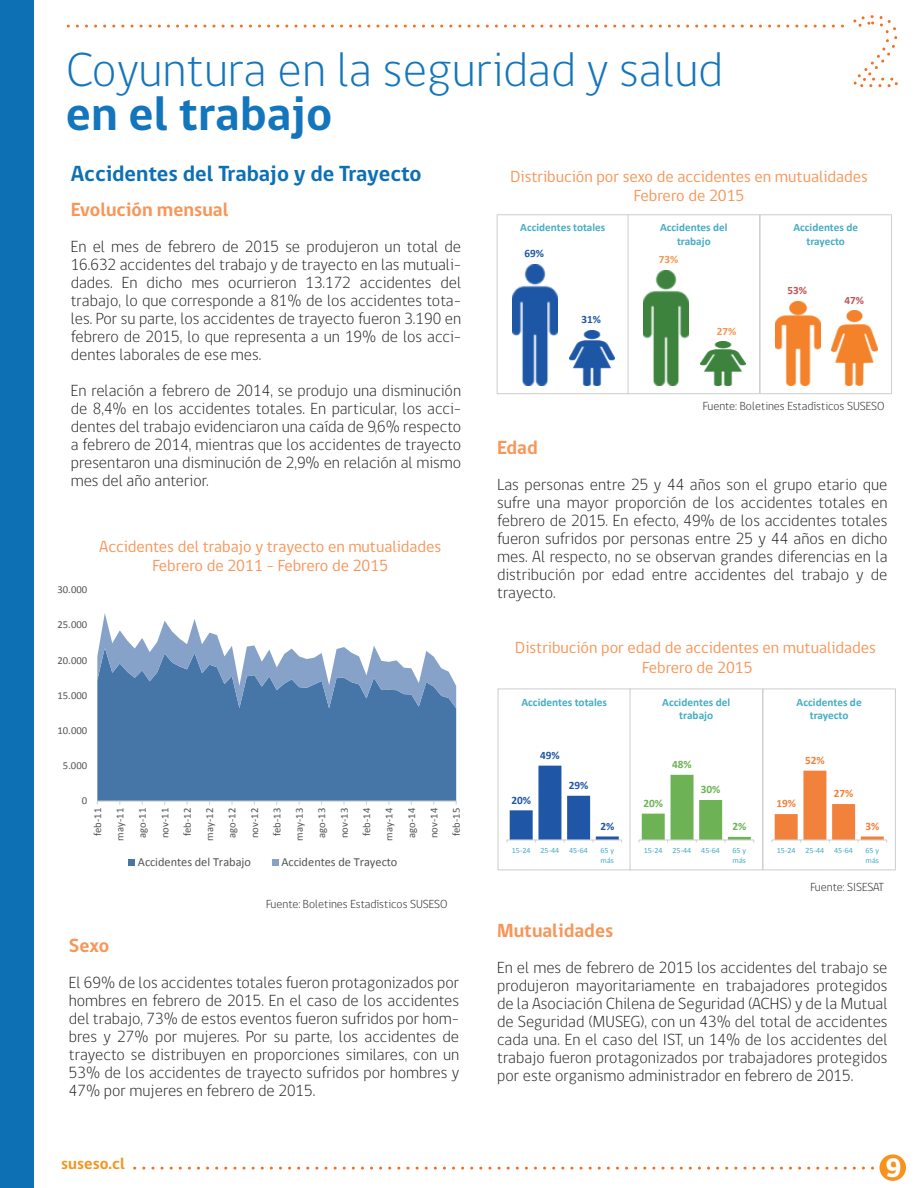
<style>
.page{position:relative;width:918px;height:1188px;background:#fff}
.page>*{position:absolute;margin:0;border:0;box-sizing:border-box;transform-origin:0 0}
.t1{font:300 48.9px "gob CL";color:#1375bc}
.t2{font:700 48.9px "gob CL";color:#1375bc}
.t3{font:800 27.3px "gob CL";color:#fff}
.t4{font:700 22.5px "gob CL";color:#0d70b5}
.t5{font:700 19.5px "gob CL";color:#f79659}
.t6{font:300 16.5px/18px "gob CL";color:#231f20;text-align:justify}
.t7{font:16.5px/19.5px "gob CL";color:#f79659;text-align:center}
.t8{font:700 16.5px "gob CL";color:#f7931d}
.t9{font:12.3px "Calibri";letter-spacing:-.005em;color:#515455}
.t10{font:300 12px "gob CL";color:#231f20}
.t11{font:700 11.25px/13.6px "Calibri";color:#45adc4;text-align:center}
.t12{font:700 11.25px "Calibri";color:#2056a6}
.t13{font:700 11.25px "Calibri";color:#6db356}
.t14{font:700 11.25px "Calibri";color:#f2813c}
.t15{font:700 11.25px "Calibri";color:#f79650}
.t16{font:700 11.25px "Calibri";color:#bd5655}
.t17{font:10.65px/22.5px "Calibri";letter-spacing:.005em;color:#515455;text-align:center}
.t18{font:7.95px/9.9px "Calibri";color:#45adc4}
</style>
<div class="page">
<div style="left:0;top:0;width:33px;height:1188px;background:#0d70b5"></div>
<svg style="left:68px;top:25px;width:776px;height:3px"></svg>
<svg style="left:853px;top:15px;width:45px;height:73px"></svg>
<div style="left:880px;top:1154px;width:26px;height:27px;background:#f7931d;border-radius:50%"></div>
<svg style="left:135px;top:1167px;width:738px;height:3px"></svg>
<div style="left:97px;top:708px;width:359px;height:93px;background:#4675a7"></div>
<svg style="left:97px;top:613px;width:359px;height:95px"></svg>
<hr style="left:97px;top:801px;width:359px;height:1px;background:#d0d1d1">
<div style="left:128px;top:859px;width:7px;height:7px;background:#4675a7"></div>
<div style="left:272px;top:859px;width:7px;height:7px;background:#86a2c9"></div>
<img style="left:512px;top:265px;width:46px;height:121px">
<img style="left:569px;top:330px;width:46px;height:55px">
<div style="left:497px;top:214px;width:132px;height:180px;border:1px solid #d0d1d1"></div>
<img style="left:643px;top:270px;width:46px;height:116px">
<img style="left:700px;top:342px;width:46px;height:43px">
<div style="left:628px;top:214px;width:132px;height:180px;border:1px solid #d0d1d1"></div>
<img style="left:775px;top:301px;width:46px;height:84px">
<img style="left:832px;top:311px;width:46px;height:74px">
<div style="left:760px;top:214px;width:132px;height:180px;border:1px solid #d0d1d1"></div>
<svg style="left:506px;top:766px;width:116px;height:76px"></svg>
<div style="left:497px;top:688px;width:134px;height:182px;border:1px solid #d0d1d1"></div>
<svg style="left:638px;top:775px;width:116px;height:67px"></svg>
<div style="left:630px;top:688px;width:133px;height:182px;border:1px solid #d0d1d1"></div>
<svg style="left:771px;top:771px;width:116px;height:71px"></svg>
<div style="left:762px;top:688px;width:134px;height:182px;border:1px solid #d0d1d1"></div>
<h1 class="t1" style="left:66px;top:36px;width:659px">Coyuntura en la seguridad y salud</h1>
<h1 class="t2" style="left:66px;top:80px;width:268px">en el trabajo</h1>
<h3 class="t4" style="left:71px;top:158px;width:352px">Accidentes del Trabajo y de Trayecto</h3>
<p class="t5" style="left:71px;top:196px;width:159px">Evolución mensual</p>
<p class="t6" style="left:71px;top:238px;width:392px">En el mes de febrero de 2015 se produjeron un total de 16.632 accidentes del trabajo y de trayecto en las mutuali&shy;dades. En dicho mes ocurrieron 13.172 accidentes del trabajo, lo que corresponde a 81% de los accidentes tota&shy;les. Por su parte, los accidentes de trayecto fueron 3.190 en febrero de 2015, lo que representa a un 19% de los acci&shy;dentes laborales de ese mes.</p>
<p class="t6" style="left:71px;top:382px;width:392px">En relación a febrero de 2014, se produjo una disminución de 8,4% en los accidentes totales. En particular, los acci&shy;dentes del trabajo evidenciaron una caída de 9,6% respecto a febrero de 2014, mientras que los accidentes de trayecto presentaron una disminución de 2,9% en relación al mismo mes del año anterior.</p>
<p class="t7" style="left:510px;top:167px;width:359px">Distribución por sexo de accidentes en mutualidades<br>Febrero de 2015</p>
<p class="t11" style="left:520px;top:220px;width:86px">Accidentes totales</p>
<p class="t11" style="left:660px;top:220px;width:69px">Accidentes del trabajo</p>
<p class="t11" style="left:793px;top:220px;width:66px">Accidentes de trayecto</p>
<p class="t12" style="left:525px;top:247px;width:21px">69%</p>
<p class="t15" style="left:659px;top:252px;width:21px">73%</p>
<p class="t16" style="left:788px;top:284px;width:21px">53%</p>
<p class="t16" style="left:844px;top:293px;width:21px">47%</p>
<p class="t12" style="left:582px;top:313px;width:21px">31%</p>
<p class="t15" style="left:717px;top:324px;width:21px">27%</p>
<p class="t10" style="left:703px;top:398px;width:183px">Fuente: Boletines Estadísticos SUSESO</p>
<p class="t5" style="left:497px;top:434px;width:42px">Edad</p>
<p class="t6" style="left:497px;top:475px;width:392px">Las personas entre 25 y 44 años son el grupo etario que sufre una mayor proporción de los accidentes totales en febrero de 2015. En efecto, 49% de los accidentes totales fueron sufridos por personas entre 25 y 44 años en dicho mes. Al respecto, no se observan grandes diferencias en la distribución por edad entre accidentes del trabajo y de trayecto.</p>
<p class="t7" style="left:99px;top:537px;width:343px">Accidentes del trabajo y trayecto en mutualidades<br>Febrero de 2011 - Febrero de 2015</p>
<p class="t17" style="left:57px;top:578px;width:31px">30.000</p>
<p class="t17" style="left:57px;top:613px;width:31px">25.000</p>
<p class="t17" style="left:57px;top:648px;width:31px">20.000</p>
<p class="t17" style="left:57px;top:683px;width:31px">15.000</p>
<p class="t17" style="left:57px;top:719px;width:31px">10.000</p>
<p class="t17" style="left:63px;top:754px;width:26px">5.000</p>
<p class="t17" style="left:82px;top:789px;width:7px">0</p>
<p class="t17" style="left:86px;top:841px;width:34px;rotate:-90deg">feb-11 may-11 ago-11 nov-11 feb-12 may-12 ago-12 nov-12 feb-13 may-13 ago-13 nov-13 feb-14 may-14 ago-14 nov-14 feb-15</p>
<p class="t9" style="left:138px;top:854px;width:115px">Accidentes del Trabajo</p>
<p class="t9" style="left:281px;top:854px;width:118px">Accidentes de Trayecto</p>
<p class="t10" style="left:266px;top:895px;width:183px">Fuente: Boletines Estadísticos SUSESO</p>
<p class="t5" style="left:69px;top:932px;width:42px">Sexo</p>
<p class="t6" style="left:69px;top:974px;width:392px">El 69% de los accidentes totales fueron protagonizados por hombres en febrero de 2015. En el caso de los accidentes del trabajo, 73% de estos eventos fueron sufridos por hom&shy;bres y 27% por mujeres. Por su parte, los accidentes de trayecto se distribuyen en proporciones similares, con un 53% de los accidentes de trayecto sufridos por hombres y 47% por mujeres en febrero de 2015.</p>
<p class="t8" style="left:61px;top:1153px;width:65px">suseso.cl</p>
<p class="t7" style="left:515px;top:638px;width:362px">Distribución por edad de accidentes en mutualidades<br>Febrero de 2015</p>
<p class="t11" style="left:521px;top:695px;width:87px">Accidentes totales</p>
<p class="t11" style="left:662px;top:694px;width:69px">Accidentes del trabajo</p>
<p class="t11" style="left:797px;top:694px;width:67px">Accidentes de trayecto</p>
<p class="t12" style="left:540px;top:748px;width:21px">49%</p>
<p class="t13" style="left:672px;top:757px;width:21px">48%</p>
<p class="t14" style="left:805px;top:753px;width:21px">52%</p>
<p class="t12" style="left:511px;top:793px;width:21px">20%</p>
<p class="t12" style="left:569px;top:778px;width:21px">29%</p>
<p class="t13" style="left:643px;top:796px;width:21px">20%</p>
<p class="t13" style="left:701px;top:783px;width:21px">30%</p>
<p class="t14" style="left:776px;top:797px;width:21px">19%</p>
<p class="t14" style="left:834px;top:787px;width:21px">27%</p>
<p class="t12" style="left:600px;top:819px;width:15px">2%</p>
<p class="t13" style="left:732px;top:820px;width:15px">2%</p>
<p class="t14" style="left:865px;top:819px;width:15px">3%</p>
<p class="t18" style="left:512px;top:845px;width:78px">15-24 25-44 45-64</p>
<p class="t18" style="left:601px;top:845px;width:15px">65 y más</p>
<p class="t18" style="left:644px;top:845px;width:78px">15-24 25-44 45-64</p>
<p class="t18" style="left:733px;top:845px;width:15px">65 y más</p>
<p class="t18" style="left:777px;top:845px;width:78px">15-24 25-44 45-64</p>
<p class="t18" style="left:866px;top:845px;width:15px">65 y más</p>
<p class="t10" style="left:810px;top:879px;width:76px">Fuente: SISESAT</p>
<p class="t5" style="left:497px;top:917px;width:118px">Mutualidades</p>
<p class="t6" style="left:497px;top:959px;width:392px">En el mes de febrero de 2015 los accidentes del trabajo se produjeron mayoritariamente en trabajadores protegidos de la Asociación Chilena de Seguridad (ACHS) y de la Mutual de Seguridad (MUSEG), con un 43% del total de accidentes cada una. En el caso del IST, un 14% de los accidentes del trabajo fueron protagonizados por trabajadores protegidos por este organismo administrador en febrero de 2015.</p>
<h2 class="t3" style="left:885px;top:1149px;width:18px">9</h2>
</div>
